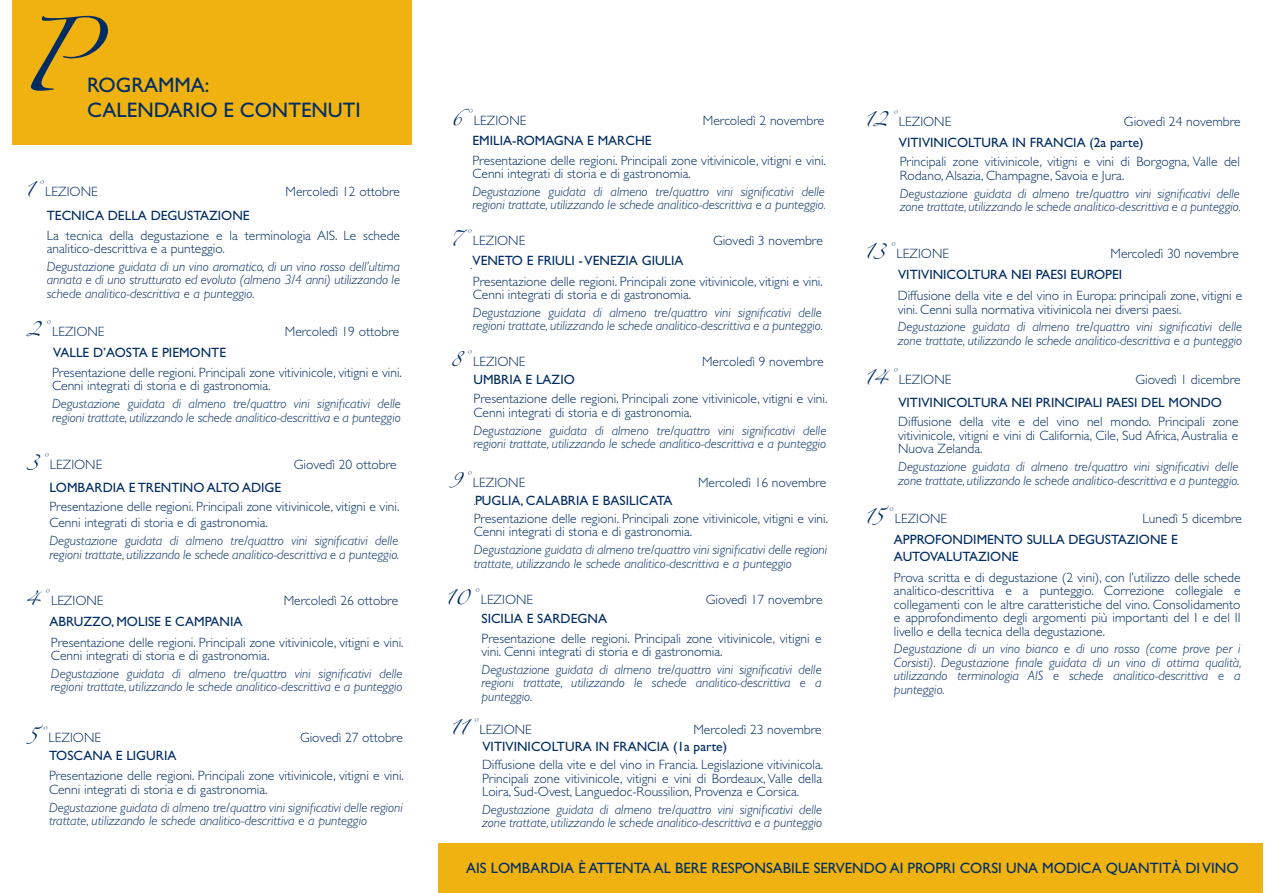
<style>
.page{position:relative;width:1276px;height:893px;background:#fff}
.page>*{position:absolute;margin:0;border:0;box-sizing:border-box;transform-origin:0 0}
.t1{font:66px "Zapfino";color:#002c62}
.t2{font:21px "Gill Sans";color:#002c62}
.t3{font:15px "Gill Sans";color:#002c62}
.Normale{font:300 13.5px/13.5px "Gill Sans";color:#002c62}
.Normale-2{font:italic 300 13.5px/13.5px "Gill Sans";color:#002c62}
.Normale-3{font:13.5px/16.5px "Gill Sans";color:#002c62}
.s1{font-family:"Zapfino";font-weight:400}
.s2{font-style:italic}
.s3{font-weight:400}
.s4{font-weight:300;font-style:italic}
</style>
<div class="page">
<div style="left:438px;top:843px;width:824px;height:50px;background:#efb211"></div>
<div style="left:13px;top:0;width:399px;height:144px;background:#efb211"></div>
<p class="t1" style="left:18px;top:29px;width:71px">P</p>
<p class="t2" style="left:87px;top:98px;width:275px">CALENDARIO E CONTENUTI</p>
<p class="t2" style="left:87px;top:73px;width:124px">ROGRAMMA:</p>
<p class="Normale" style="left:25px;top:185px;width:75px"><span class="s1">1°</span> LEZIONE</p>
<p class="Normale" style="left:285px;top:185px;width:116px">Mercoledì 12 ottobre</p>
<p class="Normale-3" style="left:47px;top:208px;width:204px">TECNICA DELLA DEGUSTAZIONE</p>
<p class="Normale" style="left:47px;top:228px;width:355px">La tecnica della degustazione e la terminologia AIS. Le schede analitico-descrittiva e a punteggio.</p>
<p class="Normale-2" style="left:47px;top:260px;width:355px;text-align:justify">Degustazione guidata di un vino aromatico, di un vino rosso dell’ultima annata e di uno strutturato ed evoluto (almeno 3/4 anni) utilizzando le schede analitico-descrittiva e a punteggio.</p>
<p class="Normale" style="left:27px;top:325px;width:79px"><span class="s1">2°</span> LEZIONE</p>
<p class="Normale" style="left:285px;top:325px;width:116px">Mercoledì 19 ottobre</p>
<p class="Normale-3" style="left:53px;top:344px;width:174px">VALLE D’AOSTA E PIEMONTE</p>
<p class="Normale" style="left:52px;top:366px;width:351px">Presentazione delle regioni. Principali zone vitivinicole, vitigni e vini.<br>Cenni integrati di storia e di gastronomia.</p>
<p class="Normale-2" style="left:52px;top:397px;width:350px">Degustazione guidata di almeno tre/quattro vini significativi delle regioni trattate, utilizzando le schede analitico-descrittiva e a punteggio</p>
<p class="Normale" style="left:27px;top:458px;width:77px"><span class="s1">3°</span> LEZIONE</p>
<p class="Normale" style="left:294px;top:458px;width:104px">Giovedì 20 ottobre</p>
<p class="Normale-3" style="left:49px;top:479px;width:233px">LOMBARDIA E TRENTINO ALTO ADIGE</p>
<p class="Normale" style="left:49px;top:498px;width:351px;line-height:16.5px">Presentazione delle regioni. Principali zone vitivinicole, vitigni e vini.<br>Cenni integrati di storia e di gastronomia.</p>
<p class="Normale-2" style="left:49px;top:534px;width:352px">Degustazione guidata di almeno tre/quattro vini significativi delle regioni trattate, utilizzando le schede analitico-descrittiva e a punteggio.</p>
<p class="Normale" style="left:25px;top:594px;width:80px"><span class="s1">4°</span> LEZIONE</p>
<p class="Normale" style="left:284px;top:594px;width:116px">Mercoledì 26 ottobre</p>
<p class="Normale-3" style="left:49px;top:613px;width:195px">ABRUZZO, MOLISE E CAMPANIA</p>
<p class="Normale" style="left:51px;top:635px;width:354px">Presentazione delle regioni. Principali zone vitivinicole, vitigni e vini.<br>Cenni integrati di storia e di gastronomia.</p>
<p class="Normale-2" style="left:51px;top:667px;width:353px">Degustazione guidata di almeno tre/quattro vini significativi delle regioni trattate, utilizzando le schede analitico-descrittiva e a punteggio</p>
<p class="Normale" style="left:27px;top:730px;width:75px"><span class="s1">5°</span> LEZIONE</p>
<p class="Normale" style="left:300px;top:730px;width:104px">Giovedì 27 ottobre</p>
<p class="Normale-3" style="left:49px;top:747px;width:129px">TOSCANA E LIGURIA</p>
<p class="Normale" style="left:49px;top:769px;width:356px">Presentazione delle regioni. Principali zone vitivinicole, vitigni e vini.<br>Cenni integrati di storia e di gastronomia.</p>
<p class="Normale-2" style="left:49px;top:800px;width:355px">Degustazione guidata di almeno tre/quattro vini significativi delle regioni trattate, utilizzando le schede analitico-descrittiva e a punteggio</p>
<p class="Normale" style="left:451px;top:113px;width:77px"><span class="s1">6°</span> LEZIONE</p>
<p class="Normale" style="left:703px;top:113px;width:123px">Mercoledì 2 novembre</p>
<p class="Normale-3" style="left:472px;top:133px;width:181px">EMILIA-ROMAGNA E MARCHE</p>
<p class="Normale" style="left:472px;top:153px;width:355px">Presentazione delle regioni. Principali zone vitivinicole, vitigni e vini.<br>Cenni integrati di storia e di gastronomia.</p>
<p class="Normale-2" style="left:472px;top:185px;width:355px">Degustazione guidata di almeno tre/quattro vini significativi delle regioni trattate, utilizzando le schede analitico-descrittiva e a punteggio.</p>
<p class="Normale" style="left:450px;top:234px;width:77px"><span class="s1">7°</span> LEZIONE</p>
<p class="Normale" style="left:713px;top:234px;width:111px">Giovedì 3 novembre</p>
<p class="Normale" style="left:470px;top:250px;width:354px;line-height:21px"><span class="s2">.</span><span class="s3">VENETO E FRIULI - VENEZIA GIULIA<br></span>Presentazione delle regioni. Principali zone vitivinicole, vitigni e vini.</p>
<p class="Normale" style="left:473px;top:288px;width:220px">Cenni integrati di storia e di gastronomia.</p>
<p class="Normale-2" style="left:473px;top:306px;width:352px">Degustazione guidata di almeno tre/quattro vini significativi delle regioni trattate, utilizzando le schede analitico-descrittiva e a punteggio.</p>
<p class="Normale" style="left:450px;top:354px;width:77px"><span class="s1">8°</span> LEZIONE</p>
<p class="Normale" style="left:702px;top:354px;width:123px">Mercoledì 9 novembre</p>
<p class="Normale-3" style="left:473px;top:371px;width:103px">UMBRIA E LAZIO</p>
<p class="Normale" style="left:473px;top:392px;width:355px">Presentazione delle regioni. Principali zone vitivinicole, vitigni e vini.<br>Cenni integrati di storia e di gastronomia.</p>
<p class="Normale-2" style="left:473px;top:423px;width:354px">Degustazione guidata di almeno tre/quattro vini significativi delle regioni trattate, utilizzando le schede analitico-descrittiva e a punteggio</p>
<p class="Normale" style="left:450px;top:476px;width:77px"><span class="s1">9°</span> LEZIONE</p>
<p class="Normale" style="left:698px;top:476px;width:130px">Mercoledì 16 novembre</p>
<p class="Normale-3" style="left:474px;top:492px;width:200px"><span class="s4">.</span>PUGLIA, CALABRIA E BASILICATA</p>
<p class="Normale" style="left:474px;top:512px;width:356px">Presentazione delle regioni. Principali zone vitivinicole, vitigni e vini.<br>Cenni integrati di storia e di gastronomia.</p>
<p class="Normale-2" style="left:474px;top:543px;width:355px">Degustazione guidata di almeno tre/quattro vini significativi delle regioni trattate, utilizzando le schede analitico-descrittiva e a punteggio</p>
<p class="Normale" style="left:445px;top:592px;width:89px"><span class="s1">10°</span> LEZIONE</p>
<p class="Normale" style="left:706px;top:592px;width:118px">Giovedì 17 novembre</p>
<p class="Normale-3" style="left:481px;top:610px;width:127px">SICILIA E SARDEGNA</p>
<p class="Normale" style="left:481px;top:631px;width:342px">Presentazione delle regioni. Principali zone vitivinicole, vitigni e vini. Cenni integrati di storia e di gastronomia.</p>
<p class="Normale-2" style="left:481px;top:663px;width:342px;text-align:justify">Degustazione guidata di almeno tre/quattro vini significativi delle regioni trattate, utilizzando le schede analitico-descrittiva e a punteggio.</p>
<p class="Normale" style="left:450px;top:722px;width:84px"><span class="s1">11°</span> LEZIONE</p>
<p class="Normale" style="left:693px;top:722px;width:130px">Mercoledì 23 novembre</p>
<p class="Normale-3" style="left:482px;top:738px;width:246px">VITIVINICOLTURA IN FRANCIA (1a parte)</p>
<p class="Normale" style="left:482px;top:758px;width:343px;text-align:justify">Diffusione della vite e del vino in Francia. Legislazione vitivinicola.<br>Principali zone vitivinicole, vitigni e vini di Bordeaux, Valle della Loira, Sud-Ovest, Languedoc-Roussilion, Provenza e Corsica.</p>
<p class="Normale-2" style="left:482px;top:803px;width:342px">Degustazione guidata di almeno tre/quattro vini significativi delle zone trattate, utilizzando le schede analitico-descrittiva e a punteggio</p>
<p class="Normale" style="left:864px;top:115px;width:89px"><span class="s1">12°</span> LEZIONE</p>
<p class="Normale" style="left:1124px;top:115px;width:118px">Giovedì 24 novembre</p>
<p class="Normale-3" style="left:899px;top:134px;width:246px">VITIVINICOLTURA IN FRANCIA (2a parte)</p>
<p class="Normale" style="left:899px;top:155px;width:342px">Principali zone vitivinicole, vitigni e vini di Borgogna, Valle del<br>Rodano, Alsazia, Champagne, Savoia e Jura.</p>
<p class="Normale-2" style="left:899px;top:186px;width:343px">Degustazione guidata di almeno tre/quattro vini significativi delle zone trattate, utilizzando le schede analitico-descrittiva e a punteggio.</p>
<p class="Normale" style="left:864px;top:247px;width:86px"><span class="s1">13°</span> LEZIONE</p>
<p class="Normale" style="left:1110px;top:247px;width:130px">Mercoledì 30 novembre</p>
<p class="Normale-3" style="left:898px;top:266px;width:226px">VITIVINICOLTURA NEI PAESI EUROPEI</p>
<p class="Normale" style="left:897px;top:289px;width:346px">Diffusione della vite e del vino in Europa: principali zone, vitigni e vini. Cenni sulla normativa vitivinicola nei diversi paesi.</p>
<p class="Normale-2" style="left:897px;top:320px;width:346px">Degustazione guidata di almeno tre/quattro vini significativi delle zone trattate, utilizzando le schede analitico-descrittiva e a punteggio</p>
<p class="Normale" style="left:864px;top:373px;width:89px"><span class="s1">14°</span> LEZIONE</p>
<p class="Normale" style="left:1135px;top:373px;width:107px">Giovedì 1 dicembre</p>
<p class="Normale-3" style="left:898px;top:394px;width:325px">VITIVINICOLTURA NEI PRINCIPALI PAESI DEL MONDO</p>
<p class="Normale" style="left:898px;top:415px;width:342px;text-align:justify">Diffusione della vite e del vino nel mondo. Principali zone vitivinicole, vitigni e vini di California, Cile, Sud Africa, Australia e Nuova Zelanda.</p>
<p class="Normale-2" style="left:898px;top:460px;width:343px">Degustazione guidata di almeno tre/quattro vini significativi delle zone trattate, utilizzando le schede analitico-descrittiva e a punteggio.</p>
<p class="Normale" style="left:864px;top:511px;width:85px"><span class="s1">15°</span> LEZIONE</p>
<p class="Normale" style="left:1142px;top:511px;width:101px">Lunedì 5 dicembre</p>
<p class="Normale-3" style="left:894px;top:531px;width:285px">APPROFONDIMENTO SULLA DEGUSTAZIONE E<br>AUTOVALUTAZIONE</p>
<p class="Normale" style="left:894px;top:570px;width:348px;text-align:justify">Prova scritta e di degustazione (2 vini), con l’utilizzo delle schede analitico-descrittiva e a punteggio. Correzione collegiale e collegamenti con le altre caratteristiche del vino. Consolidamento e approfondimento degli argomenti più importanti del I e del II livello e della tecnica della degustazione.</p>
<p class="Normale-2" style="left:894px;top:642px;width:349px;text-align:justify">Degustazione di un vino bianco e di uno rosso (come prove per i Corsisti). Degustazione finale guidata di un vino di ottima qualità, utilizzando terminologia AIS e schede analitico-descrittiva e a punteggio.</p>
<p class="t3" style="left:466px;top:860px;width:774px">AIS LOMBARDIA È ATTENTA AL BERE RESPONSABILE SERVENDO AI PROPRI CORSI UNA MODICA QUANTITÀ DI VINO</p>
</div>
